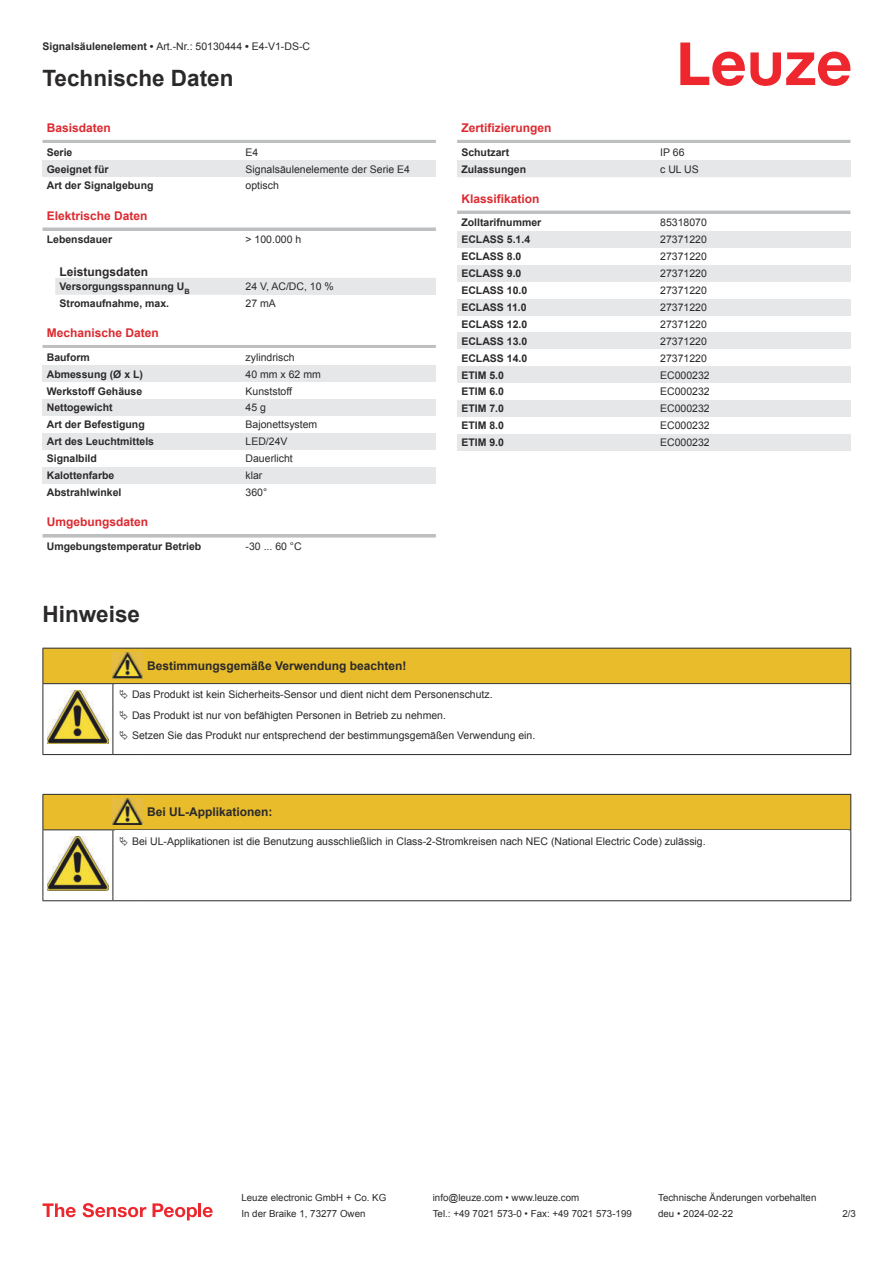
<style>
.page{position:relative;width:893px;height:1263px;background:#fff}
.page>*{position:absolute;margin:0;border:0;box-sizing:border-box;transform-origin:0 0}
.t1{font:700 22.5px "Arial";color:#2b292a}
.t2{font:700 12px "Arial";color:#db2a30}
.t3{font:700 12px "Arial";color:#2b292a}
.t4{font:10.5px/20.2px "Arial";color:#2b292a}
.t5{font:700 10.5px "Arial";color:#2b292a}
.t6{font:9.75px "Arial";color:#2b292a}
.s1{font-weight:700}
</style>
<div class="page">
<svg style="left:680px;top:43px;width:170px;height:43px"></svg>
<div style="left:55px;top:278px;width:187px;height:17px;background:#e6e7e9"></div>
<hr style="left:43px;top:140px;width:393px;height:3px;background:#bdbfc1">
<div style="left:43px;top:160px;width:199px;height:17px;background:#e6e7e9"></div>
<div style="left:242px;top:160px;width:194px;height:17px;background:#e6e7e9"></div>
<svg style="left:43px;top:227px;width:393px;height:4px;background:#c4c6c8"></svg>
<div style="left:242px;top:278px;width:194px;height:17px;background:#e6e7e9"></div>
<hr style="left:43px;top:345px;width:393px;height:3px;background:#bdbfc1">
<div style="left:43px;top:365px;width:199px;height:17px;background:#e6e7e9"></div>
<div style="left:242px;top:365px;width:194px;height:17px;background:#e6e7e9"></div>
<div style="left:43px;top:399px;width:199px;height:17px;background:#e6e7e9"></div>
<div style="left:242px;top:399px;width:194px;height:17px;background:#e6e7e9"></div>
<div style="left:43px;top:433px;width:199px;height:17px;background:#e6e7e9"></div>
<div style="left:242px;top:433px;width:194px;height:17px;background:#e6e7e9"></div>
<div style="left:43px;top:467px;width:199px;height:17px;background:#e6e7e9"></div>
<div style="left:242px;top:467px;width:194px;height:17px;background:#e6e7e9"></div>
<svg style="left:43px;top:534px;width:393px;height:4px;background:#c3c5c7"></svg>
<hr style="left:457px;top:140px;width:393px;height:3px;background:#bdbfc1">
<div style="left:457px;top:160px;width:200px;height:17px;background:#e6e7e9"></div>
<div style="left:657px;top:160px;width:193px;height:17px;background:#e6e7e9"></div>
<hr style="left:457px;top:211px;width:393px;height:3px;background:#bdbfc1">
<div style="left:457px;top:231px;width:200px;height:17px;background:#e6e7e9"></div>
<div style="left:657px;top:231px;width:193px;height:17px;background:#e6e7e9"></div>
<div style="left:457px;top:265px;width:200px;height:17px;background:#e6e7e9"></div>
<div style="left:657px;top:265px;width:193px;height:17px;background:#e6e7e9"></div>
<div style="left:457px;top:299px;width:200px;height:17px;background:#e6e7e9"></div>
<div style="left:657px;top:299px;width:193px;height:17px;background:#e6e7e9"></div>
<div style="left:457px;top:332px;width:200px;height:17px;background:#e6e7e9"></div>
<div style="left:657px;top:332px;width:193px;height:17px;background:#e6e7e9"></div>
<div style="left:457px;top:366px;width:200px;height:17px;background:#e6e7e9"></div>
<div style="left:657px;top:366px;width:193px;height:17px;background:#e6e7e9"></div>
<div style="left:457px;top:400px;width:200px;height:17px;background:#e6e7e9"></div>
<div style="left:657px;top:400px;width:193px;height:17px;background:#e6e7e9"></div>
<div style="left:457px;top:434px;width:200px;height:17px;background:#e6e7e9"></div>
<div style="left:657px;top:434px;width:193px;height:17px;background:#e6e7e9"></div>
<svg style="left:43px;top:1203px;width:33px;height:14px"></svg>
<svg style="left:83px;top:1203px;width:63px;height:14px"></svg>
<svg style="left:153px;top:1203px;width:44px;height:17px"></svg>
<hr style="left:198px;top:1203px;width:3px;height:14px;background:#ed272d">
<svg style="left:203px;top:1207px;width:10px;height:10px"></svg>
<hr style="left:43px;top:754px;width:70px;height:1px;background:#2b292a">
<hr style="left:113px;top:754px;width:30px;height:1px;background:#2b292a">
<hr style="left:143px;top:754px;width:708px;height:1px;background:#2b292a">
<div style="left:44px;top:795px;width:806px;height:34px;background:#e8bc2a"></div>
<hr style="left:43px;top:794px;width:70px;height:1px;background:#2b292a">
<hr style="left:43px;top:795px;width:1px;height:34px;background:#2b292a">
<hr style="left:43px;top:829px;width:70px;height:1px;background:#2b292a">
<hr style="left:113px;top:794px;width:30px;height:1px;background:#2b292a">
<hr style="left:113px;top:829px;width:30px;height:1px;background:#2b292a">
<hr style="left:143px;top:794px;width:708px;height:1px;background:#2b292a">
<hr style="left:850px;top:795px;width:1px;height:34px;background:#2b292a">
<hr style="left:143px;top:829px;width:708px;height:1px;background:#2b292a">
<hr style="left:43px;top:830px;width:1px;height:66px;background:#2b292a">
<hr style="left:113px;top:830px;width:1px;height:66px;background:#2b292a">
<hr style="left:850px;top:830px;width:1px;height:66px;background:#2b292a">
<hr style="left:43px;top:900px;width:70px;height:1px;background:#2b292a">
<hr style="left:113px;top:900px;width:30px;height:1px;background:#2b292a">
<hr style="left:143px;top:900px;width:708px;height:1px;background:#2b292a">
<img style="left:113px;top:799px;width:30px;height:26px">
<img style="left:47px;top:836px;width:61px;height:54px">
<svg style="left:43px;top:648px;width:808px;height:106px"></svg>
<p class="t4" style="left:43px;top:37px;width:269px"><span class="s1">Signalsäulenelement •</span> Art.-Nr.: 50130444 <span class="s1">•</span> E4-V1-DS-C</p>
<h1 class="t1" style="left:43px;top:69px;width:192px">Technische Daten</h1>
<p class="t2" style="left:47px;top:123px;width:66px">Basisdaten</p>
<p class="t5" style="left:47px;top:148px;width:27px">Serie</p>
<p class="t4" style="left:246px;top:143px;width:14px">E4</p>
<p class="t5" style="left:47px;top:165px;width:63px">Geeignet für</p>
<p class="t4" style="left:246px;top:160px;width:166px">Signalsäulenelemente der Serie E4</p>
<p class="t5" style="left:47px;top:182px;width:108px">Art der Signalgebung</p>
<p class="t4" style="left:246px;top:177px;width:35px">optisch</p>
<p class="t2" style="left:47px;top:211px;width:102px">Elektrische Daten</p>
<p class="t5" style="left:47px;top:235px;width:67px">Lebensdauer</p>
<p class="t4" style="left:246px;top:230px;width:57px">&gt; 100.000 h</p>
<p class="t3" style="left:60px;top:267px;width:90px">Leistungsdaten</p>
<p class="t5" style="left:60px;top:282px;width:132px">Versorgungsspannung U<sub>B</sub></p>
<p class="t4" style="left:246px;top:277px;width:90px">24 V, AC/DC, 10 %</p>
<p class="t5" style="left:60px;top:299px;width:111px">Stromaufnahme, max.</p>
<p class="t4" style="left:246px;top:294px;width:32px">27 mA</p>
<p class="t2" style="left:47px;top:328px;width:114px">Mechanische Daten</p>
<p class="t5" style="left:47px;top:353px;width:45px">Bauform</p>
<p class="t4" style="left:246px;top:348px;width:51px">zylindrisch</p>
<p class="t5" style="left:47px;top:370px;width:98px">Abmessung (Ø x L)</p>
<p class="t4" style="left:246px;top:365px;width:77px">40 mm x 62 mm</p>
<p class="t5" style="left:47px;top:387px;width:97px">Werkstoff Gehäuse</p>
<p class="t4" style="left:246px;top:382px;width:48px">Kunststoff</p>
<p class="t5" style="left:47px;top:404px;width:67px">Nettogewicht</p>
<p class="t4" style="left:246px;top:399px;width:22px">45 g</p>
<p class="t5" style="left:47px;top:420px;width:100px">Art der Befestigung</p>
<p class="t4" style="left:246px;top:415px;width:73px">Bajonettsystem</p>
<p class="t5" style="left:47px;top:437px;width:109px">Art des Leuchtmittels</p>
<p class="t4" style="left:246px;top:432px;width:44px">LED/24V</p>
<p class="t5" style="left:47px;top:454px;width:52px">Signalbild</p>
<p class="t4" style="left:246px;top:449px;width:49px">Dauerlicht</p>
<p class="t5" style="left:47px;top:471px;width:69px">Kalottenfarbe</p>
<p class="t4" style="left:246px;top:466px;width:18px">klar</p>
<p class="t5" style="left:47px;top:488px;width:76px">Abstrahlwinkel</p>
<p class="t4" style="left:246px;top:483px;width:23px">360°</p>
<p class="t2" style="left:47px;top:517px;width:103px">Umgebungsdaten</p>
<p class="t5" style="left:47px;top:542px;width:156px">Umgebungstemperatur Betrieb</p>
<p class="t4" style="left:246px;top:537px;width:58px">-30 ... 60 °C</p>
<h1 class="t1" style="left:43px;top:605px;width:99px">Hinweise</h1>
<p class="t2" style="left:461px;top:123px;width:92px">Zertifizierungen</p>
<p class="t5" style="left:461px;top:148px;width:49px">Schutzart</p>
<p class="t4" style="left:660px;top:143px;width:26px">IP 66</p>
<p class="t5" style="left:461px;top:165px;width:66px">Zulassungen</p>
<p class="t4" style="left:660px;top:160px;width:40px">c UL US</p>
<p class="t2" style="left:461px;top:194px;width:80px">Klassifikation</p>
<p class="t5" style="left:461px;top:218px;width:81px">Zolltarifnummer</p>
<p class="t4" style="left:660px;top:213px;width:48px">85318070</p>
<p class="t5" style="left:461px;top:235px;width:70px">ECLASS 5.1.4</p>
<p class="t4" style="left:660px;top:230px;width:48px">27371220</p>
<p class="t5" style="left:461px;top:252px;width:62px">ECLASS 8.0</p>
<p class="t4" style="left:660px;top:247px;width:48px">27371220</p>
<p class="t5" style="left:461px;top:269px;width:62px">ECLASS 9.0</p>
<p class="t4" style="left:660px;top:264px;width:48px">27371220</p>
<p class="t5" style="left:461px;top:286px;width:67px">ECLASS 10.0</p>
<p class="t4" style="left:660px;top:281px;width:48px">27371220</p>
<p class="t5" style="left:461px;top:303px;width:67px">ECLASS 11.0</p>
<p class="t4" style="left:660px;top:298px;width:48px">27371220</p>
<p class="t5" style="left:461px;top:320px;width:67px">ECLASS 12.0</p>
<p class="t4" style="left:660px;top:315px;width:48px">27371220</p>
<p class="t5" style="left:461px;top:337px;width:67px">ECLASS 13.0</p>
<p class="t4" style="left:660px;top:332px;width:48px">27371220</p>
<p class="t5" style="left:461px;top:354px;width:67px">ECLASS 14.0</p>
<p class="t4" style="left:660px;top:349px;width:48px">27371220</p>
<p class="t5" style="left:461px;top:371px;width:44px">ETIM 5.0</p>
<p class="t4" style="left:660px;top:366px;width:51px">EC000232</p>
<p class="t5" style="left:461px;top:387px;width:44px">ETIM 6.0</p>
<p class="t4" style="left:660px;top:383px;width:51px">EC000232</p>
<p class="t5" style="left:461px;top:404px;width:44px">ETIM 7.0</p>
<p class="t4" style="left:660px;top:399px;width:51px">EC000232</p>
<p class="t5" style="left:461px;top:421px;width:44px">ETIM 8.0</p>
<p class="t4" style="left:660px;top:416px;width:51px">EC000232</p>
<p class="t5" style="left:461px;top:438px;width:44px">ETIM 9.0</p>
<p class="t4" style="left:660px;top:433px;width:51px">EC000232</p>
<p class="t3" style="left:147px;top:661px;width:261px">Bestimmungsgemäße Verwendung beachten!</p>
<p class="t4" style="left:132px;top:685px;width:405px">Das Produkt ist kein Sicherheits-Sensor und dient nicht dem Personenschutz.<br>Das Produkt ist nur von befähigten Personen in Betrieb zu nehmen.<br>Setzen Sie das Produkt nur entsprechend der bestimmungsgemäßen Verwendung ein.</p>
<p class="t3" style="left:147px;top:807px;width:127px">Bei UL-Applikationen:</p>
<p class="t4" style="left:132px;top:832px;width:575px">Bei UL-Applikationen ist die Benutzung ausschließlich in Class-2-Stromkreisen nach NEC (National Electric Code) zulässig.</p>
<p class="t6" style="left:241px;top:1194px;width:146px">Leuze electronic GmbH + Co. KG</p>
<p class="t6" style="left:433px;top:1194px;width:148px">info@leuze.com • www.leuze.com</p>
<p class="t6" style="left:658px;top:1194px;width:160px">Technische Änderungen vorbehalten</p>
<p class="t6" style="left:241px;top:1210px;width:126px">In der Braike 1, 73277 Owen</p>
<p class="t6" style="left:433px;top:1210px;width:201px">Tel.: +49 7021 573-0 • Fax: +49 7021 573-199</p>
<p class="t6" style="left:658px;top:1210px;width:76px">deu • 2024-02-22</p>
<p class="t6" style="left:842px;top:1210px;width:15px">2 /3</p>
</div>
